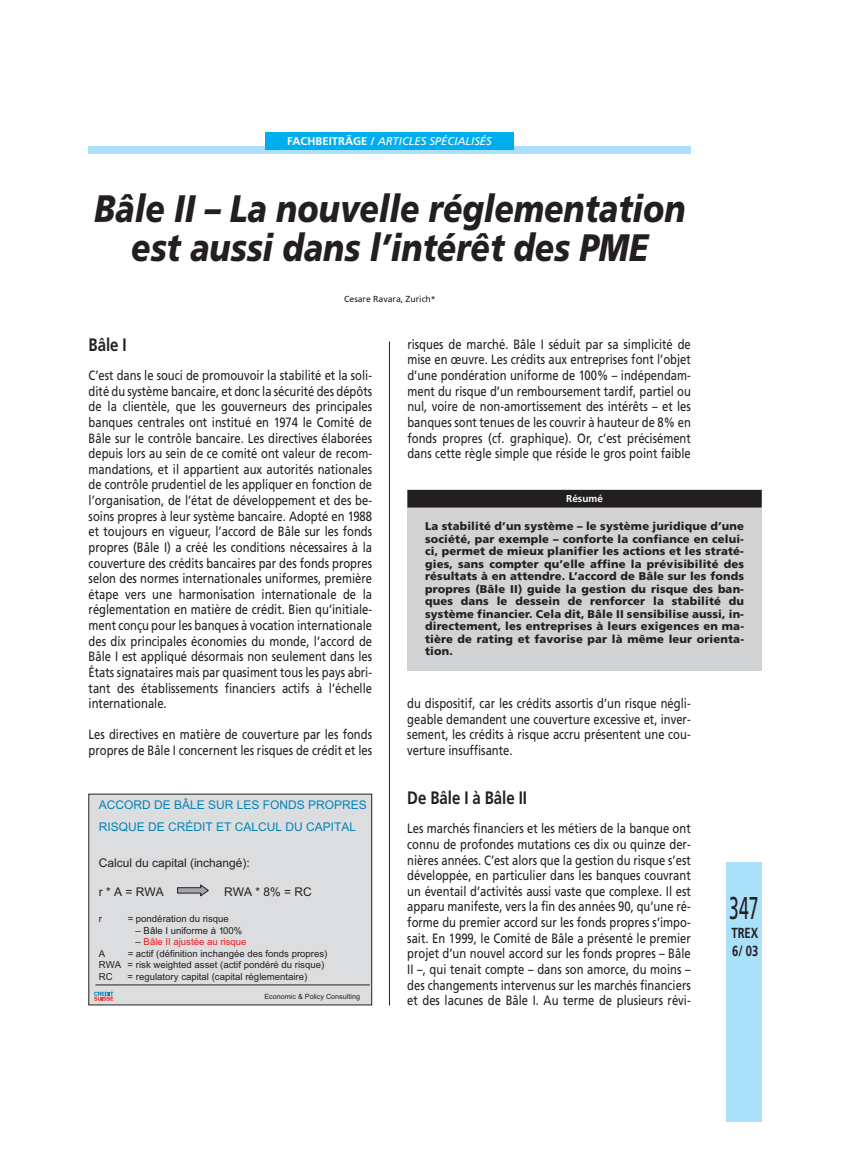
<style>
.page{position:relative;width:850px;height:1169px;background:#fff}
.page>*{position:absolute;margin:0;border:0;box-sizing:border-box;transform-origin:0 0}
.t1{font:italic 900 38.25px/39.2px "Frutiger";color:#231f20;text-align:center;scale:.83 1}
.t2{font:31.5px "Frutiger";color:#231f20;scale:.56 1}
.t3{font:700 18px "Frutiger";color:#231f20;scale:.83 1}
.t4{font:700 14.62px/17.4px "Frutiger";color:#231f20;scale:.77 1}
.t5{font:13.5px/15.6px "Frutiger";color:#231f20;text-align:justify;scale:.83 1}
.t6{font:12px/22.1px "Arial";color:#0584b8}
.t7{font:12px "Arial";color:#231f20}
.t8{font:900 11.25px/12.5px "Frutiger";letter-spacing:.01em;color:#231f20;text-align:justify}
.t9{font:italic 11.25px "Frutiger";color:#fff}
.t10{font:700 10px "Frutiger";color:#fff}
.t11{font:9.62px/11.5px "Arial";color:#231f20}
.t12{font:9.62px "Arial";color:#ee1d23}
.t13{font:8.75px "Frutiger";color:#231f20}
.t14{font:7.25px "Arial";color:#231f20}
.s1{font-weight:700;font-style:normal}
.s2{font-style:inherit}
.s3{color:#231f20}
</style>
<div class="page">
<hr style="left:389px;top:341px;width:1px;height:664px;background:#231f20">
<div style="left:88px;top:146px;width:603px;height:7px;background:#aae0f9"></div>
<div style="left:266px;top:132px;width:248px;height:18px;background:#00aeef"></div>
<div style="left:726px;top:862px;width:36px;height:259px;background:#aae0f9"></div>
<div style="left:407px;top:490px;width:355px;height:180px;background:#d1d2d4"></div>
<div style="left:407px;top:490px;width:355px;height:17px;background:#231f20"></div>
<div style="left:89px;top:794px;width:283px;height:211px;background:#dcdddf"></div>
<hr style="left:95px;top:985px;width:275px;height:1px;background:#231f20">
<svg style="left:94px;top:991px;width:19px;height:10px"></svg>
<svg style="left:177px;top:884px;width:32px;height:12px"></svg>
<p class="t9" style="left:287px;top:137px;width:206px"><span class="s1">FACHBEITRÄGE /</span> ARTICLES SPÉCIALISÉS</p>
<h1 class="t1" style="left:94px;top:192px;width:714px">Bâle II – La nouvelle réglementation est aussi dans l’intérêt des PME</h1>
<p class="t13" style="left:344px;top:295px;width:93px">Cesare Ravara, Zurich*</p>
<h3 class="t3" style="left:89px;top:338px;width:47px">Bâle I</h3>
<p class="t5" style="left:89px;top:369px;width:343px">C’est dans le souci de promouvoir la stabilité et la soli&shy;dité du système bancaire, et donc la sécurité des dépôts de la clientèle, que les gouverneurs des principales banques centrales ont institué en 1974 le Comité de Bâle sur le contrôle bancaire. Les directives élaborées depuis lors au sein de ce comité ont valeur de recom&shy;mandations, et il appartient aux autorités nationales de contrôle prudentiel de les appliquer en fonction de l’organisation, de l’état de développement et des be&shy;soins propres à leur système bancaire. Adopté en 1988 et toujours en vigueur, l’accord de Bâle sur les fonds propres (Bâle I) a créé les conditions nécessaires à la couverture des crédits bancaires par des fonds propres selon des normes internationales uniformes, première étape vers une harmonisation internationale de la réglementation en matière de crédit. Bien qu’initiale&shy;ment conçu pour les banques à vocation internationale des dix principales économies du monde, l’accord de Bâle I est appliqué désormais non seulement dans les États signataires mais par quasiment tous les pays abri&shy;tant des établissements financiers actifs à l’échelle internationale.</p>
<p class="t5" style="left:89px;top:728px;width:343px">Les directives en matière de couverture par les fonds propres de Bâle I concernent les risques de crédit et les</p>
<p class="t6" style="left:99px;top:795px;width:270px">ACCORD DE BÂLE SUR LES FONDS PROPRES<br>RISQUE DE CRÉDIT ET CALCUL DU CAPITAL</p>
<p class="t7" style="left:99px;top:858px;width:153px">Calcul du capital (inchangé):</p>
<p class="t7" style="left:99px;top:887px;width:67px">r * A = RWA</p>
<p class="t7" style="left:224px;top:887px;width:89px">RWA * 8% = RC</p>
<p class="t11" style="left:99px;top:914px;width:5px">r</p>
<p class="t11" style="left:128px;top:914px;width:103px">= pondération du risque</p>
<p class="t11" style="left:136px;top:925px;width:108px"><span class="s2">–</span> Bâle I uniforme à 100%</p>
<p class="t12" style="left:136px;top:938px;width:112px"><span class="s3">–</span> Bâle II ajustée au risque</p>
<p class="t11" style="left:99px;top:948px;width:8px">A</p>
<p class="t11" style="left:99px;top:948px;width:230px;text-indent:29px">= actif (définition inchangée des fonds propres)<br>RWA = risk weighted asset (actif pondéré du risque)<br>RC</p>
<p class="t11" style="left:128px;top:971px;width:181px">= regulatory capital (capital réglementaire)</p>
<p class="t14" style="left:264px;top:994px;width:97px">Economic &amp; Policy Consulting</p>
<p class="t5" style="left:407px;top:337px;width:343px">risques de marché. Bâle I séduit par sa simplicité de mise en œuvre. Les crédits aux entreprises font l’objet d’une pondération uniforme de 100% – indépendam&shy;ment du risque d’un remboursement tardif, partiel ou nul, voire de non-amortissement des intérêts – et les banques sont tenues de les couvrir à hauteur de 8% en fonds propres (cf. graphique). Or, c’est précisément dans cette règle simple que réside le gros point faible</p>
<p class="t10" style="left:566px;top:494px;width:38px">Résumé</p>
<p class="t8" style="left:425px;top:521px;width:320px">La stabilité d’un système – le système juridique d’une société, par exemple – conforte la confiance en celui&shy;ci, permet de mieux planifier les actions et les straté&shy;gies, sans compter qu’elle affine la prévisibilité des résultats à en attendre. L’accord de Bâle sur les fonds propres (Bâle II) guide la gestion du risque des ban&shy;ques dans le dessein de renforcer la stabilité du système financier. Cela dit, Bâle II sensibilise aussi, in&shy;directement, les entreprises à leurs exigences en ma&shy;tière de rating et favorise par là même leur orienta&shy;tion.</p>
<p class="t5" style="left:407px;top:697px;width:343px">du dispositif, car les crédits assortis d’un risque négli&shy;geable demandent une couverture excessive et, inver&shy;sement, les crédits à risque accru présentent une cou&shy;verture insuffisante.</p>
<h3 class="t3" style="left:407px;top:790px;width:146px">De Bâle I à Bâle II</h3>
<p class="t5" style="left:407px;top:822px;width:343px">Les marchés financiers et les métiers de la banque ont connu de profondes mutations ces dix ou quinze der&shy;nières années. C’est alors que la gestion du risque s’est développée, en particulier dans les banques couvrant un éventail d’activités aussi vaste que complexe. Il est apparu manifeste, vers la fin des années 90, qu’une ré&shy;forme du premier accord sur les fonds propres s’impo&shy;sait. En 1999, le Comité de Bâle a présenté le premier projet d’un nouvel accord sur les fonds propres – Bâle II –, qui tenait compte – dans son amorce, du moins – des changements intervenus sur les marchés financiers et des lacunes de Bâle I. Au terme de plusieurs révi-</p>
<h2 class="t2" style="left:729px;top:895px;width:54px">347</h2>
<p class="t4" style="left:731px;top:925px;width:36px">TREX<br>6/ 03</p>
</div>
